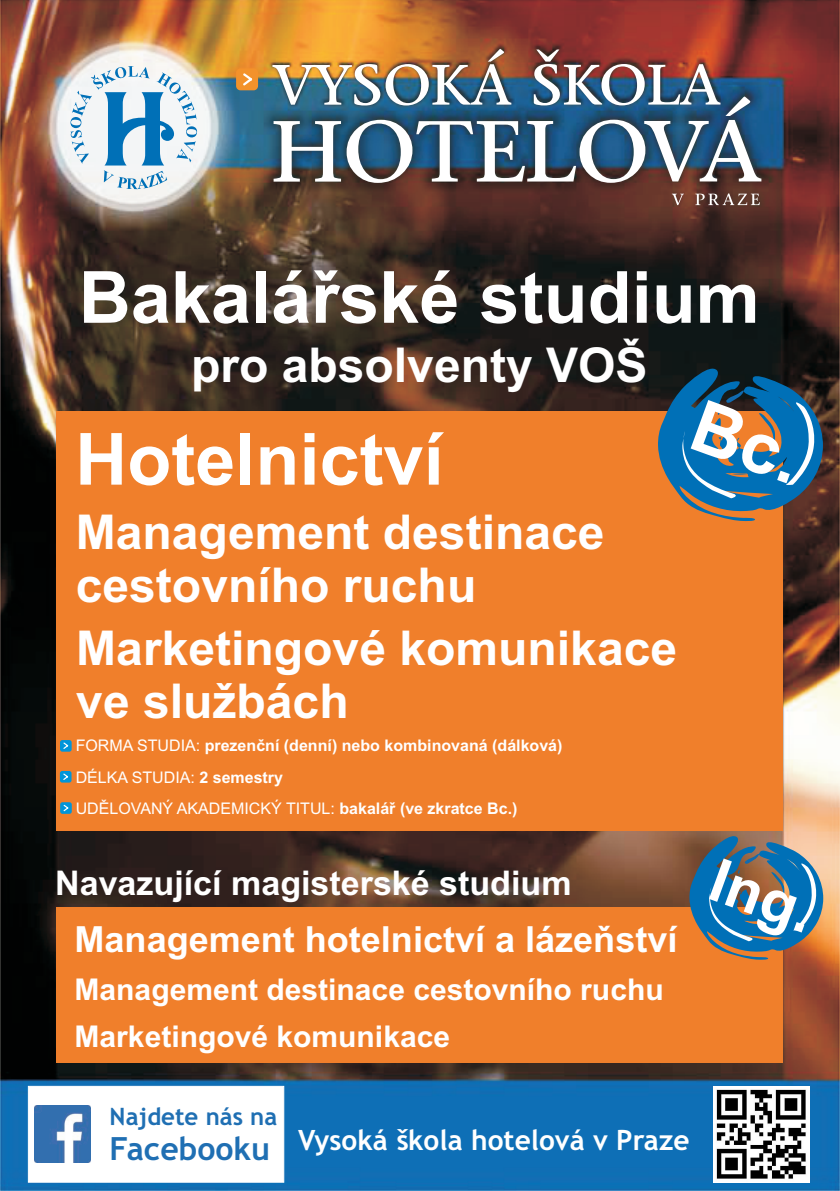
<style>
.page{position:relative;width:840px;height:1191px;background:#fff}
.page>*{position:absolute;margin:0;border:0;box-sizing:border-box;transform-origin:0 0}
.t1{font:700 72px "Arial";color:#fff}
.t2{font:700 60px "Arial";color:#fff}
.t3{font:700 48px/53.6px "Arial";color:#fff}
.t4{font:700 36px "Arial";color:#fff}
.t5{font:700 34px "Arial";color:#fff}
.t6{font:700 30px/47px "Arial";color:#fff}
.t7{font:700 28px "Trebuchet MS";color:#fff}
.t8{font:700 24px "Trebuchet MS";color:#1f6fb3}
.t9{font:700 16px/31.2px "Arial";color:#fff}
.s1{font-weight:400}
.s2{font-size:32px;color:#1f6fb3}
</style>
<div class="page">
<img style="left:0;top:0;width:839px;height:1190px">
<img style="left:272px;top:49px;width:448px;height:56px">
<svg style="left:273px;top:97px;width:488px;height:86px"></svg>
<svg style="left:671px;top:193px;width:88px;height:12px"></svg>
<svg style="left:70px;top:66px;width:127px;height:123px"></svg>
<div style="left:236px;top:68px;width:22px;height:22px;background:#f3922b;border-radius:4px"></div>
<svg style="left:243px;top:73px;width:9px;height:12px"></svg>
<div style="left:57px;top:412px;width:725px;height:419px;background:#f07f2b"></div>
<svg style="left:28px;top:1086px;width:256px;height:96px"></svg>
<img style="left:34px;top:1106px;width:57px;height:56px">
<img style="left:713px;top:1086px;width:96px;height:96px">
<div style="left:57px;top:907px;width:725px;height:156px;background:#f07f2b"></div>
<div style="left:60px;top:740px;width:12px;height:11px;background:#0095d9;border-radius:2px"></div>
<svg style="left:63px;top:742px;width:5px;height:7px"></svg>
<div style="left:60px;top:771px;width:11px;height:11px;background:#0095d9;border-radius:2px"></div>
<svg style="left:63px;top:773px;width:5px;height:7px"></svg>
<div style="left:60px;top:802px;width:12px;height:12px;background:#0095d9;border-radius:2px"></div>
<svg style="left:64px;top:805px;width:4px;height:6px"></svg>
<svg style="left:689px;top:831px;width:133px;height:129px;background:#5a7789"></svg>
<svg style="left:657px;top:363px;width:165px;height:158px"></svg>
<h1 class="t1" style="left:79px;top:270px;width:682px">Bakalářské studium</h1>
<h3 class="t3" style="left:191px;top:342px;width:458px">pro absolventy VOŠ</h3>
<h1 class="t1" style="left:75px;top:432px;width:370px">Hotelnictví</h1>
<h3 class="t3" style="left:76px;top:509px;width:530px">Management destinace cestovního ruchu</h3>
<h3 class="t3" style="left:76px;top:625px;width:602px">Marketingové komunikace ve službách</h3>
<p class="t9" style="left:76px;top:731px;width:488px"><span class="s1">FORMA STUDIA:</span> prezenční (denní) nebo kombinovaná (dálková)<br><span class="s1">DÉLKA STUDIA:</span> 2 semestry<br><span class="s1">UDĚLOVANÝ AKADEMICKÝ TITUL:</span> bakalář (ve zkratce Bc.)</p>
<h3 class="t5" style="left:55px;top:870px;width:517px">Navazující magisterské studium</h3>
<h3 class="t4" style="left:75px;top:925px;width:604px">Management hotelnictví a lázeňství</h3>
<h3 class="t6" style="left:75px;top:968px;width:590px">Management destinace cestovního ruchu<br>Marketingové komunikace</h3>
<h2 class="t2" style="left:719px;top:856px;width:108px;rotate:20deg">Ing.</h2>
<h3 class="t8" style="left:110px;top:1107px;width:169px">Najdete nás na</h3>
<h3 class="t7" style="left:110px;top:1129px;width:581px"><span class="s2">Facebooku</span> Vysoká škola hotelová v Praze</h3>
</div>
